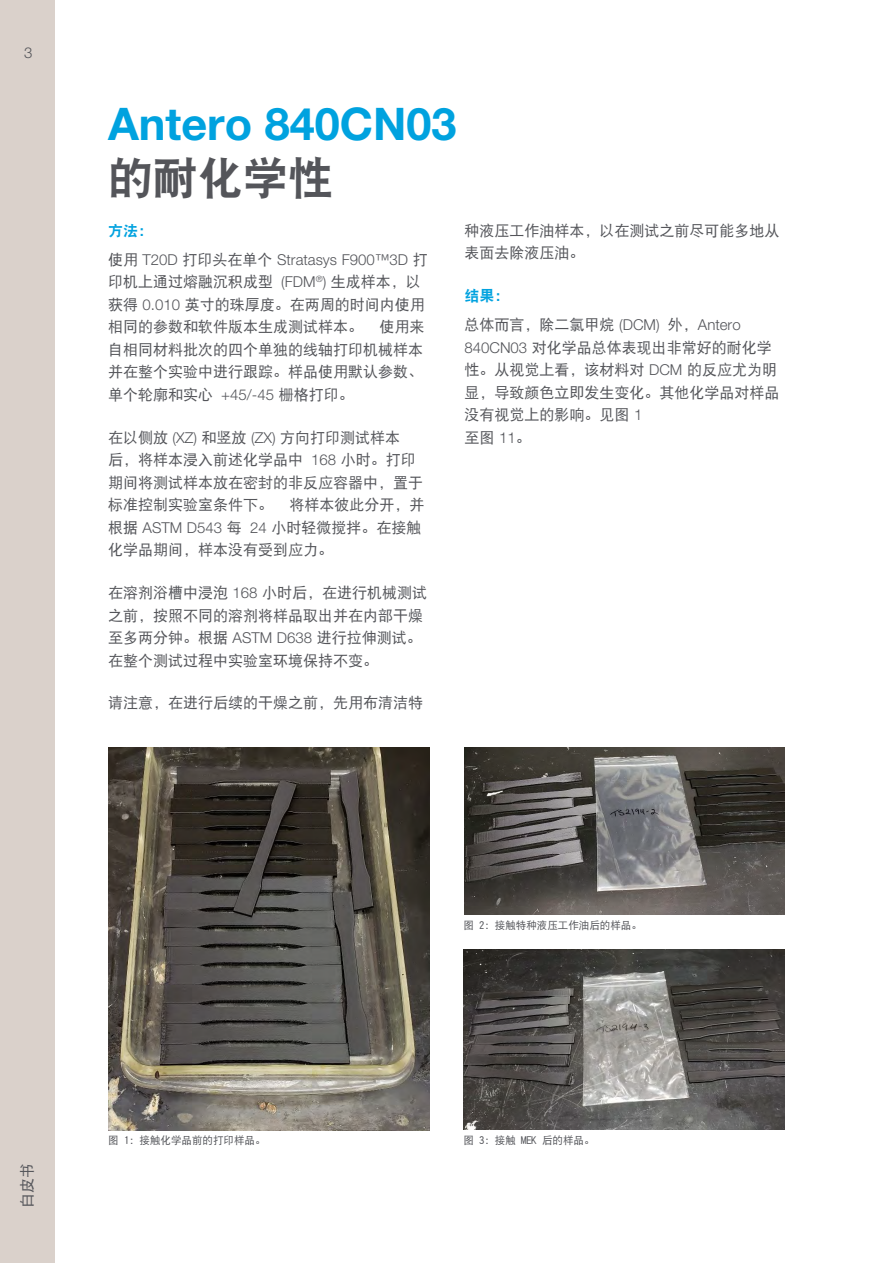
<style>
.page{position:relative;width:893px;height:1263px;background:#fff}
.page>*{position:absolute;margin:0;border:0;box-sizing:border-box;transform-origin:0 0}
.t1{font:700 45px "Helvetica Neue LT Std";color:#00a2df}
.t2{font:45px "DF Hei W9";color:#54555a}
.t3{font:15px/22.5px "DF Hei W5";color:#54555a}
.t4{font:300 15px "Helvetica Neue LT Std";color:#54555a}
.t5{font:15px "DF Hei W9";color:#00a2df}
.t6{font:10.5px "DF Hei W5";color:#54555a}
.s1{font-family:"DF Hei W5";font-weight:400}
.s2{font-family:"Helvetica Neue LT Std";font-weight:300}
</style>
<div class="page">
<div style="left:0;top:0;width:55px;height:1263px;background:#dad1cb"></div>
<img style="left:108px;top:748px;width:322px;height:382px">
<img style="left:464px;top:748px;width:321px;height:167px">
<img style="left:463px;top:950px;width:322px;height:179px">
<p class="t4" style="left:24px;top:43px;width:10px">3</p>
<h1 class="t1" style="left:108px;top:96px;width:350px">Antero 840CN03</h1>
<h1 class="t2" style="left:108px;top:155px;width:226px">的耐化学性</h1>
<p class="t5" style="left:108px;top:223px;width:46px">方法：</p>
<p class="t4" style="left:108px;top:250px;width:321px"><span class="s1">使用</span> T20D <span class="s1">打印头在单个</span> Stratasys F900™3D <span class="s1">打</span></p>
<p class="t3" style="left:108px;top:271px;width:318px">印机上通过熔融沉积成型 <span class="s2">(FDM</span><sup>®</sup><span class="s2">)</span> 生成样本，以获得 <span class="s2">0.010</span> 英寸的珠厚度。在两周的时间内使用相同的参数和软件版本生成测试样本。 使用来自相同材料批次的四个单独的线轴打印机械样本并在整个实验中进行跟踪。样品使用默认参数、单个轮廓和实心 <span class="s2">+45/-45</span> 栅格打印。</p>
<p class="t3" style="left:108px;top:426px;width:318px">在以侧放 <span class="s2">(XZ)</span> 和竖放 <span class="s2">(ZX)</span> 方向打印测试样本<br>后，将样本浸入前述化学品中 <span class="s2">168</span> 小时。打印期间将测试样本放在密封的非反应容器中，置于标准控制实验室条件下。 将样本彼此分开，并根据 <span class="s2">ASTM D543</span> 每 <span class="s2">24</span> 小时轻微搅拌。在接触化学品期间，样本没有受到应力。</p>
<p class="t3" style="left:108px;top:581px;width:321px">在溶剂浴槽中浸泡 <span class="s2">168</span> 小时后，在进行机械测试之前，按照不同的溶剂将样品取出并在内部干燥至多两分钟。根据 <span class="s2">ASTM D638</span> 进行拉伸测试。在整个测试过程中实验室环境保持不变。</p>
<p class="t3" style="left:108px;top:692px;width:317px">请注意，在进行后续的干燥之前，先用布清洁特</p>
<p class="t3" style="left:464px;top:219px;width:316px">种液压工作油样本，以在测试之前尽可能多地从表面去除液压油。</p>
<p class="t5" style="left:464px;top:288px;width:46px">结果：</p>
<p class="t3" style="left:464px;top:314px;width:316px">总体而言，除二氯甲烷 <span class="s2">(DCM)</span> 外，<span class="s2">Antero<br>840CN03</span> 对化学品总体表现出非常好的耐化学性。从视觉上看，该材料对 <span class="s2">DCM</span> 的反应尤为明显，导致颜色立即发生变化。其他化学品对样品没有视觉上的影响。见图 <span class="s2">1<br></span>至图 <span class="s2">11</span>。</p>
<p class="t3" style="left:16px;top:1208px;width:47px;rotate:-90deg">白皮书</p>
<p class="t6" style="left:108px;top:1135px;width:159px">图 1：接触化学品前的打印样品。</p>
<p class="t6" style="left:463px;top:920px;width:180px">图 2：接触特种液压工作油后的样品。</p>
<p class="t6" style="left:463px;top:1135px;width:133px">图 3：接触 MEK 后的样品。</p>
</div>
